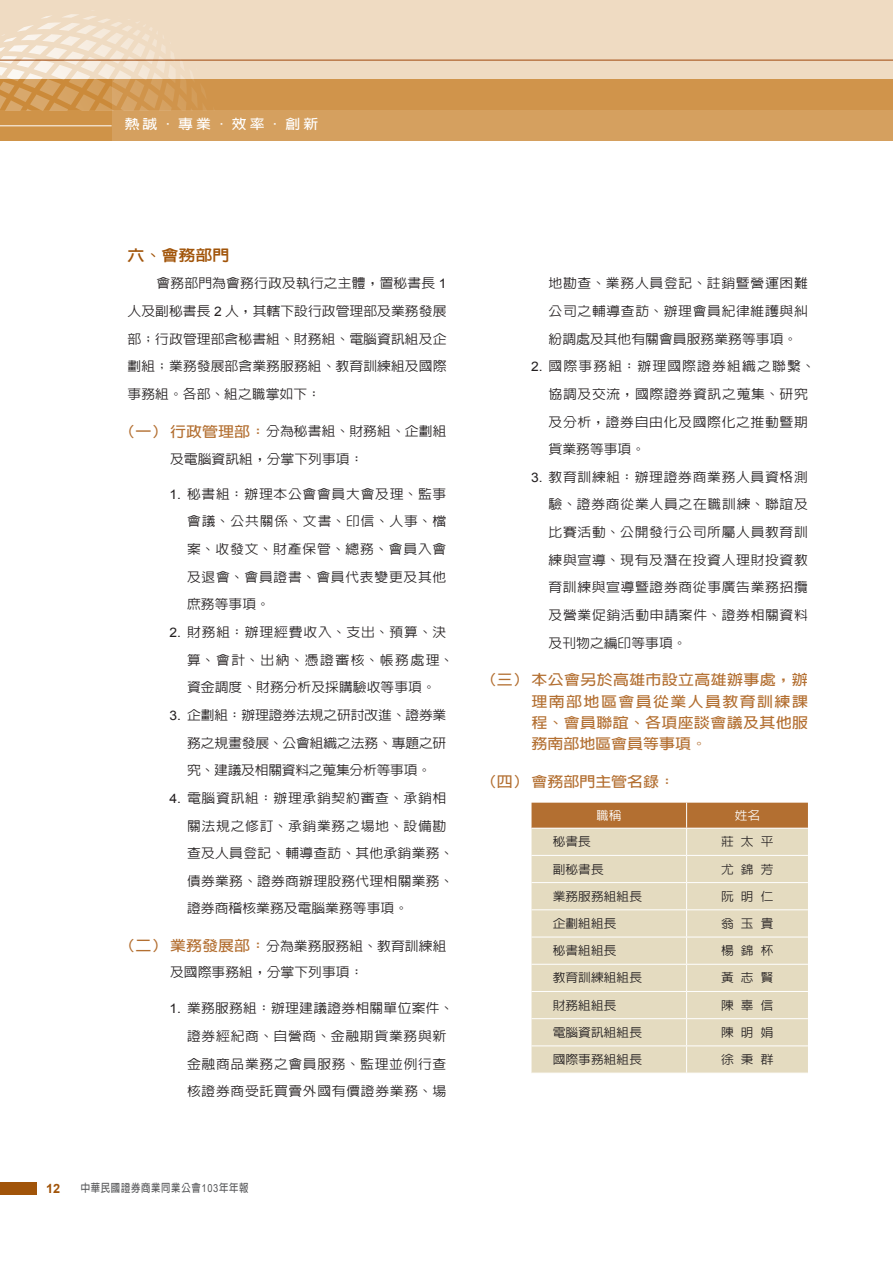
<style>
.page{position:relative;width:893px;height:1263px;background:#fff}
.page>*{position:absolute;margin:0;border:0;box-sizing:border-box;transform-origin:0 0}
.new一_土色{font:800 15.3px "AR Hei B5";color:#a15409;scale:1.11 1}
.new_ㄧ_中標紅字{font:700 14.4px/21.3px "AR Hei B5";letter-spacing:.025em;color:#b36f31;text-align:justify;scale:1.11 1}
.new_ㄧ_中標紅字-2{font:700 14.4px "AR Hei B5";color:#b36f31;scale:1.11 1}
.t1{font:700 13.35px "AR Hei B5";letter-spacing:.2em;color:#fff;scale:1.11 1}
._1{font:500 13.2px/27.6px "AR Hei B5";letter-spacing:.05em;color:#231f20;text-align:justify;scale:1.05 1}
.new內文{font:500 13.2px/27.6px "AR Hei B5";letter-spacing:.005em;color:#231f20;text-align:justify;scale:1.05 1}
._1-2{font:500 13.2px/27.6px "AR Hei B5";letter-spacing:.02em;color:#231f20;scale:1.05 1}
.new_ㄧ_中標紅字-3{font:500 13.2px/27.6px "AR Hei B5";color:#231f20;scale:1.05 1}
.目錄標_中{font:700 12.75px "Arial";color:#a15409}
.表格{font:500 12.15px "AR Hei B5";color:#231f20;scale:1.05 1}
.表格-2{font:500 12.15px "AR Hei B5";color:#fff;scale:1.05 1}
.t2{font:700 11.1px "AR Hei B5";letter-spacing:.075em;color:#57585a;scale:.84 1}
.s1{font-family:"Arial";font-weight:400}
.s2{font-weight:700;font-size:14.4px;color:#b36f31}
</style>
<div class="page">
<svg style="left:0;top:110px;width:893px;height:30px;background:#d49e5c"></svg>
<svg style="left:222px;top:60px;width:671px;height:50px;background:#daad75"></svg>
<svg style="left:0;top:60px;width:222px;height:50px;background:#dcb27f"></svg>
<div style="left:0;top:0;width:893px;height:60px;background:#efdbc2"></div>
<hr style="left:0;top:125px;width:112px;height:1px;background:#fff">
<div style="left:0;top:1182px;width:36px;height:12px;background:#a15409"></div>
<svg style="left:531px;top:803px;width:277px;height:270px;background:#e0d2b5"></svg>
<p class="t1" style="left:125px;top:117px;width:176px">熱誠．專業．效率．創新</p>
<p class="new一_土色" style="left:128px;top:247px;width:93px">六、會務部門</p>
<p class="new內文" style="left:128px;top:269px;width:305px;text-indent:29px">會務部門為會務行政及執行之主體，置秘書長 <span class="s1">1</span>人及副秘書長 <span class="s1">2</span> 人，其轄下設行政管理部及業務發展部；行政管理部含秘書組、財務組、電腦資訊組及企劃組；業務發展部含業務服務組、教育訓練組及國際事務組。各部、組之職掌如下：</p>
<p class="new_ㄧ_中標紅字-3" style="left:170px;top:417px;width:265px;text-indent:-50px"><span class="s2">（一）行政管理部：</span>分為秘書組、財務組、企劃組及電腦資訊組，分掌下列事項：</p>
<p class="_1" style="left:187px;top:480px;width:249px;text-indent:-18px"><span class="s1">1.</span> 秘書組：辦理本公會會員大會及理、監事會議、公共關係、文書、印信、人事、檔案、收發文、財產保管、總務、會員入會及退會、會員證書、會員代表變更及其他庶務等事項。</p>
<p class="_1" style="left:187px;top:618px;width:255px;text-align:left;text-indent:-18px"><span class="s1">2.</span> 財務組：辦理經費收入、支出、預算、決算、會計、出納、憑證審核、帳務處理、資金調度、財務分析及採購驗收等事項。</p>
<p class="_1" style="left:187px;top:701px;width:249px;text-indent:-18px"><span class="s1">3.</span> 企劃組：辦理證券法規之研討改進、證券業務之規畫發展、公會組織之法務、專題之研究、建議及相關資料之蒐集分析等事項。</p>
<p class="_1-2" style="left:187px;top:784px;width:255px;text-indent:-18px"><span class="s1">4.</span> 電腦資訊組：辦理承銷契約審查、承銷相關法規之修訂、承銷業務之場地、設備勘查及人員登記、輔導查訪、其他承銷業務、債券業務、證券商辦理股務代理相關業務、證券商稽核業務及電腦業務等事項。</p>
<p class="new_ㄧ_中標紅字-3" style="left:170px;top:932px;width:265px;line-height:26.5px;text-indent:-50px"><span class="s2">（二）業務發展部：</span>分為業務服務組、教育訓練組及國際事務組，分掌下列事項：</p>
<p class="_1" style="left:187px;top:994px;width:255px;text-align:left;text-indent:-18px"><span class="s1">1.</span> 業務服務組：辦理建議證券相關單位案件、證券經紀商、自營商、金融期貨業務與新金融商品業務之會員服務、監理並例行查核證券商受託買賣外國有價證券業務、場</p>
<p class="目錄標_中" style="left:46px;top:1180px;width:16px">12</p>
<p class="t2" style="left:81px;top:1182px;width:201px">中華民國證券商業同業公會<span class="s1">103</span>年年報</p>
<p class="_1" style="left:549px;top:269px;width:249px">地勘查、業務人員登記、註銷暨營運困難公司之輔導查訪、辦理會員紀律維護與糾紛調處及其他有關會員服務業務等事項。</p>
<p class="_1" style="left:549px;top:352px;width:255px;text-align:left;text-indent:-18px"><span class="s1">2.</span> 國際事務組：辦理國際證券組織之聯繫、協調及交流，國際證券資訊之蒐集、研究及分析，證券自由化及國際化之推動暨期貨業務等事項。</p>
<p class="_1" style="left:549px;top:463px;width:249px;text-indent:-18px"><span class="s1">3.</span> 教育訓練組：辦理證券商業務人員資格測驗、證券商從業人員之在職訓練、聯誼及比賽活動、公開發行公司所屬人員教育訓練與宣導、現有及潛在投資人理財投資教育訓練與宣導暨證券商從事廣告業務招攬及營業促銷活動申請案件、證券相關資料及刊物之編印等事項。</p>
<p class="new_ㄧ_中標紅字" style="left:531px;top:669px;width:251px;text-indent:-50px">（三）本公會另於高雄市設立高雄辦事處，辦理南部地區會員從業人員教育訓練課程、會員聯誼、各項座談會議及其他服務南部地區會員等事項。</p>
<p class="new_ㄧ_中標紅字-2" style="left:481px;top:775px;width:176px">（四）會務部門主管名錄：</p>
<p class="表格-2" style="left:596px;top:809px;width:26px">職稱</p>
<p class="表格-2" style="left:735px;top:809px;width:26px">姓名</p>
<p class="表格" style="left:553px;top:836px;width:38px">秘書長</p>
<p class="表格" style="left:721px;top:836px;width:51px">莊 太 平</p>
<p class="表格" style="left:553px;top:863px;width:50px">副秘書長</p>
<p class="表格" style="left:721px;top:863px;width:51px">尤 錦 芳</p>
<p class="表格" style="left:553px;top:890px;width:87px">業務服務組組長</p>
<p class="表格" style="left:721px;top:890px;width:51px">阮 明 仁</p>
<p class="表格" style="left:553px;top:917px;width:62px">企劃組組長</p>
<p class="表格" style="left:721px;top:917px;width:51px">翁 玉 貴</p>
<p class="表格" style="left:553px;top:944px;width:62px">秘書組組長</p>
<p class="表格" style="left:721px;top:944px;width:51px">楊 錦 杯</p>
<p class="表格" style="left:553px;top:972px;width:87px">教育訓練組組長</p>
<p class="表格" style="left:721px;top:972px;width:51px">黃 志 賢</p>
<p class="表格" style="left:553px;top:999px;width:62px">財務組組長</p>
<p class="表格" style="left:721px;top:999px;width:51px">陳 辜 信</p>
<p class="表格" style="left:553px;top:1026px;width:87px">電腦資訊組組長</p>
<p class="表格" style="left:721px;top:1026px;width:51px">陳 明 娟</p>
<p class="表格" style="left:553px;top:1053px;width:87px">國際事務組組長</p>
<p class="表格" style="left:721px;top:1053px;width:51px">徐 秉 群</p>
</div>
